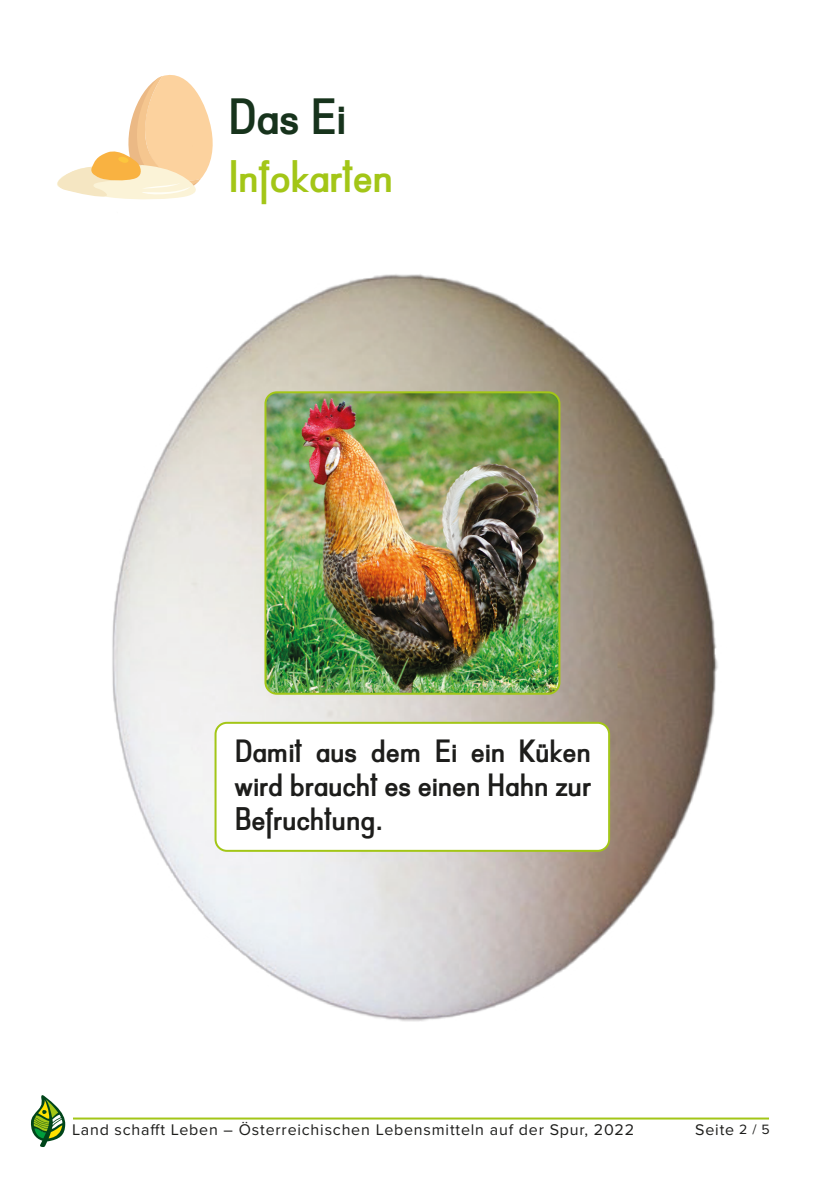
<style>
.page{position:relative;width:840px;height:1191px;background:#fff}
.page>*{position:absolute;margin:0;border:0;box-sizing:border-box;transform-origin:0 0}
.t1{font:700 38px "Aa Bb Cc";color:#17331c}
.t2{font:700 34px "Aa Bb Cc";letter-spacing:.03em;color:#a3c617}
.AufgabenText_ohne_lr{font:700 24px/34px "Aa Bb Cc";letter-spacing:.03em;color:#1d1d1b;text-align:justify}
.t3{font:16px "Proxima Nova";letter-spacing:.05em;color:#1d1d1b}
.s1{font-size:14px}
</style>
<div class="page">
<img style="left:31px;top:75px;width:739px;height:1072px">
<div style="left:215px;top:723px;width:393px;height:128px;background:#fff;border-radius:11px"></div>
<div style="left:214px;top:722px;width:395px;height:130px;border:2px solid #a3c617;border-radius:11px"></div>
<img style="left:265px;top:392px;width:294px;height:301px">
<div style="left:264px;top:391px;width:296px;height:303px;border:2px solid #a3c617;border-radius:11px"></div>
<h1 class="t1" style="left:229px;top:91px;width:118px">Das Ei</h1>
<h2 class="t2" style="left:229px;top:154px;width:165px">Infokarten</h2>
<p class="AufgabenText_ohne_lr" style="left:235px;top:736px;width:356px">Damit aus dem Ei ein Küken wird braucht es einen Hahn zur Befruchtung.</p>
<p class="t3" style="left:72px;top:1120px;width:563px">Land schafft Leben – Österreichischen Lebensmitteln auf der Spur, 2022</p>
<p class="t3" style="left:694px;top:1120px;width:76px">Seite <span class="s1">2 / 5</span></p>
</div>
